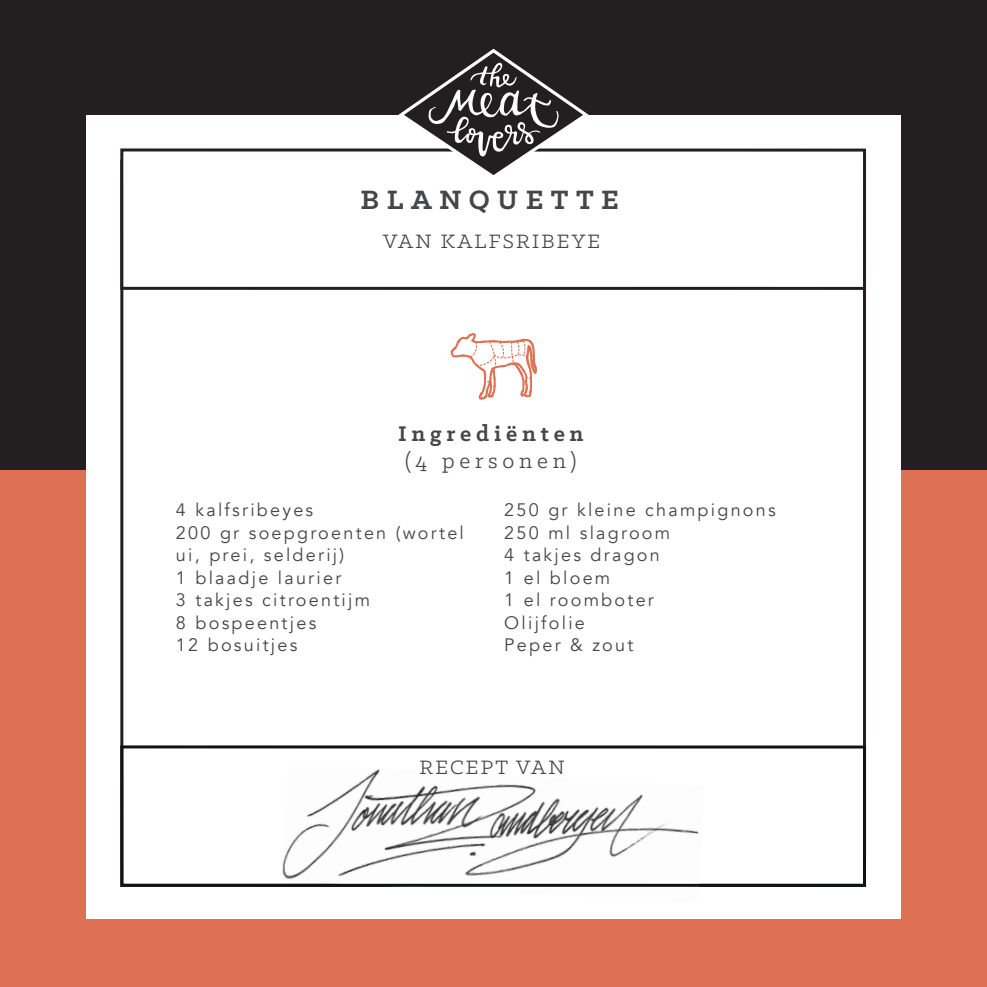
<style>
.page{position:relative;width:987px;height:987px;background:#fff}
.page>*{position:absolute;margin:0;border:0;box-sizing:border-box;transform-origin:0 0}
.t1{font:700 30px "Klinic Slab";letter-spacing:.25em;color:#454647}
.t2{font:700 24px "Klinic Slab";letter-spacing:.2em;color:#454647}
.t3{font:24px "Klinic Slab";letter-spacing:.2em;color:#454647}
.t4{font:21.9px "Klinic Slab";letter-spacing:.1em;color:#454647}
.t5{font:18px/22.5px "Avenir";letter-spacing:.125em;color:#454647}
</style>
<div class="page">
<div style="left:0;top:0;width:986px;height:470px;background:#231f20"></div>
<div style="left:0;top:470px;width:986px;height:516px;background:#de7153"></div>
<div style="left:86px;top:115px;width:814px;height:803px;background:#fff"></div>
<div style="left:120px;top:159px;width:746px;height:727px;background:#fff;border:3px solid #231f20"></div>
<div style="left:122px;top:150px;width:742px;height:138px;background:#fff"></div>
<div style="left:120px;top:148px;width:746px;height:142px;border:3px solid #231f20"></div>
<img style="left:282px;top:769px;width:422px;height:118px">
<svg style="left:398px;top:49px;width:191px;height:126px"></svg>
<div style="left:120px;top:745px;width:746px;height:141px;border:3px solid #101315"></div>
<svg style="left:450px;top:333px;width:87px;height:66px"></svg>
<h1 class="t1" style="left:360px;top:180px;width:260px">BLANQUETTE</h1>
<p class="t4" style="left:383px;top:227px;width:218px">VAN KALFSRIBEYE</p>
<h2 class="t2" style="left:398px;top:417px;width:187px">Ingrediënten</h2>
<h2 class="t3" style="left:405px;top:445px;width:173px">(4 personen)</h2>
<p class="t5" style="left:176px;top:499px;width:289px">4 kalfsribeyes<br>200 gr soepgroenten (wortel ui, prei, selderij)<br>1 blaadje laurier<br>3 takjes citroentijm<br>8 bospeentjes<br>12 bosuitjes</p>
<p class="t5" style="left:504px;top:499px;width:273px">250 gr kleine champignons<br>250 ml slagroom<br>4 takjes dragon<br>1 el bloem<br>1 el roomboter<br>Olijfolie<br>Peper &amp; zout</p>
<p class="t4" style="left:419px;top:753px;width:146px">RECEPT VAN</p>
</div>
